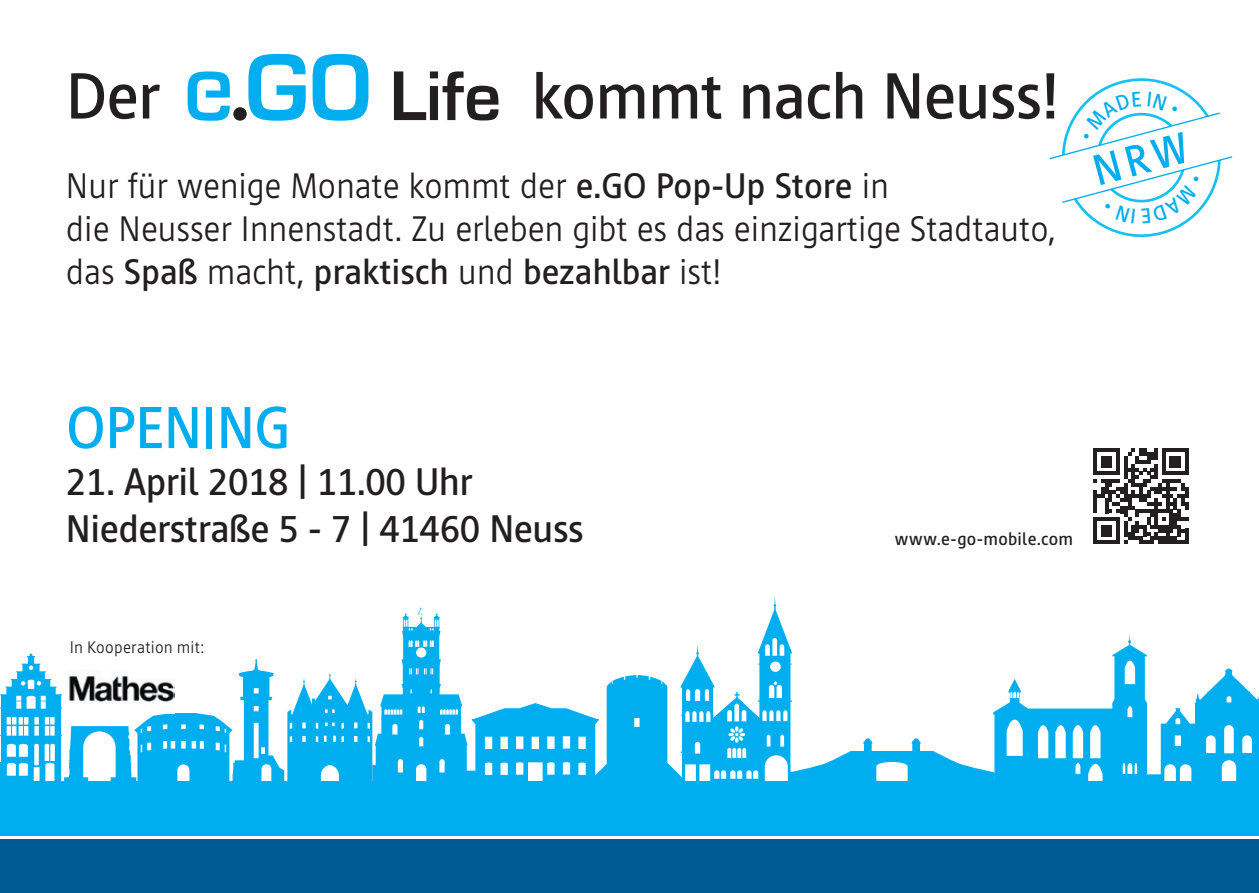
<style>
.page{position:relative;width:1259px;height:893px;background:#fff}
.page>*{position:absolute;margin:0;border:0;box-sizing:border-box;transform-origin:0 0}
.t1{font:500 66px "Cast";letter-spacing:-.01em;color:#231f20}
.t2{font:500 60px "Cast";letter-spacing:-.01em;color:#00aeef}
.t3{font:500 39px/46.8px "Cast";letter-spacing:-.01em;color:#231f20}
.t4{font:300 36px/43.2px "Cast";color:#231f20}
.t5{font:500 18px "Cast";letter-spacing:.015em;color:#231f20}
.t6{font:300 17.1px "Cast";letter-spacing:.015em;color:#231f20}
.s1{font-weight:500}
</style>
<div class="page">
<svg style="left:0;top:597px;width:1259px;height:184px"></svg>
<div style="left:0;top:781px;width:1259px;height:54px;background:#00aeef"></div>
<img style="left:68px;top:661px;width:106px;height:52px">
<svg style="left:1093px;top:448px;width:95px;height:96px"></svg>
<svg style="left:248px;top:54px;width:58px;height:67px"></svg>
<svg style="left:188px;top:71px;width:42px;height:50px"></svg>
<svg style="left:312px;top:54px;width:56px;height:67px"></svg>
<div style="left:233px;top:107px;width:14px;height:14px;background:#231f20;border-radius:50%"></div>
<svg style="left:394px;top:71px;width:32px;height:49px"></svg>
<div style="left:430px;top:86px;width:8px;height:34px;background:#231f20"></div>
<div style="left:430px;top:71px;width:8px;height:7px;background:#231f20"></div>
<svg style="left:442px;top:71px;width:56px;height:49px"></svg>
<div style="left:0;top:840px;width:1259px;height:53px;background:#005a93"></div>
<svg style="left:1049px;top:78px;width:184px;height:159px"></svg>
<h1 class="t1" style="left:66px;top:59px;width:96px">Der</h1>
<h1 class="t1" style="left:531px;top:59px;width:529px">kommt nach Neuss!</h1>
<p class="t4" style="left:66px;top:164px;width:991px">Nur für wenige Monate kommt der <span class="s1">e.GO Pop-Up Store</span> in<br>die Neusser Innenstadt. Zu erleben gibt es das einzigartige Stadtauto, das <span class="s1">Spaß</span> macht, <span class="s1">praktisch</span> und <span class="s1">bezahlbar</span> ist!</p>
<h2 class="t2" style="left:66px;top:394px;width:226px">OPENING</h2>
<p class="t3" style="left:66px;top:458px;width:519px">21. April 2018 | 11.00 Uhr<br>Niederstraße 5 - 7 | 41460 Neuss</p>
<p class="t6" style="left:70px;top:638px;width:136px">In Kooperation mit:</p>
<p class="t5" style="left:894px;top:529px;width:180px">www.e-go-mobile.com</p>
</div>
